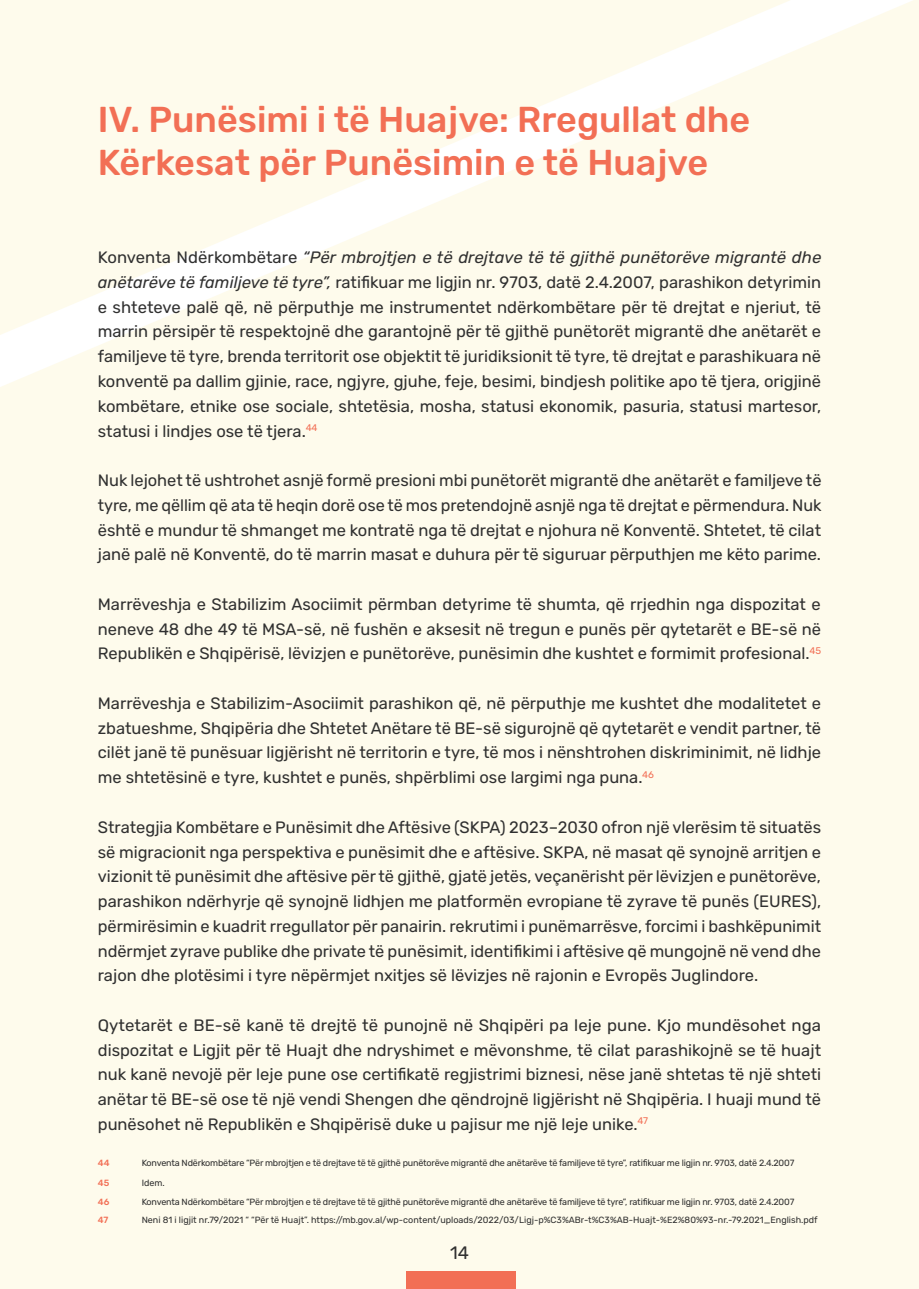
<style>
.page{position:relative;width:919px;height:1289px;background:#fff}
.page>*{position:absolute;margin:0;border:0;box-sizing:border-box;transform-origin:0 0}
.t1{font:500 36px/43.2px "Rubik";color:#f26f55}
.t2{font:18px "Rubik";color:#303030}
.t3{font:16.5px/24.8px "Rubik";color:#303030;text-align:justify}
.t4{font:9px "Rubik";letter-spacing:-.02em;color:#303030}
.t5{font:9px "Rubik";color:#303030}
.t6{font:500 9px "Rubik";color:#f26f55}
.s1{font-style:italic}
</style>
<div class="page">
<div style="left:0;top:0;width:918px;height:1288px;background:#fefbec"></div>
<svg style="left:0;top:0;width:913px;height:387px"></svg>
<div style="left:406px;top:1271px;width:109px;height:17px;background:#f26f55"></div>
<p class="t1" style="left:98px;top:98px;width:654px">IV. Punësimi i të Huajve: Rregullat dhe<br>Kërkesat për Punësimin e të Huajve</p>
<p class="t3" style="left:98px;top:245px;width:725px">Konventa Ndërkombëtare <span class="s1">“Për mbrojtjen e të drejtave të të gjithë punëtorëve migrantë dhe anëtarëve të familjeve të tyre”,</span> ratifikuar me ligjin nr. 9703, datë 2.4.2007, parashikon detyrimin e shteteve palë që, në përputhje me instrumentet ndërkombëtare për të drejtat e njeriut, të marrin përsipër të respektojnë dhe garantojnë për të gjithë punëtorët migrantë dhe anëtarët e familjeve të tyre, brenda territorit ose objektit të juridiksionit të tyre, të drejtat e parashikuara në konventë pa dallim gjinie, race, ngjyre, gjuhe, feje, besimi, bindjesh politike apo të tjera, origjinë kombëtare, etnike ose sociale, shtetësia, mosha, statusi ekonomik, pasuria, statusi martesor, statusi i lindjes ose të tjera.<sup>44</sup></p>
<p class="t3" style="left:98px;top:468px;width:725px">Nuk lejohet të ushtrohet asnjë formë presioni mbi punëtorët migrantë dhe anëtarët e familjeve të tyre, me qëllim që ata të heqin dorë ose të mos pretendojnë asnjë nga të drejtat e përmendura. Nuk është e mundur të shmanget me kontratë nga të drejtat e njohura në Konventë. Shtetet, të cilat janë palë në Konventë, do të marrin masat e duhura për të siguruar përputhjen me këto parime.</p>
<p class="t3" style="left:98px;top:592px;width:724px">Marrëveshja e Stabilizim Asociimit përmban detyrime të shumta, që rrjedhin nga dispozitat e neneve 48 dhe 49 të MSA-së, në fushën e aksesit në tregun e punës për qytetarët e BE-së në Republikën e Shqipërisë, lëvizjen e punëtorëve, punësimin dhe kushtet e formimit profesional.<sup>45</sup></p>
<p class="t3" style="left:98px;top:691px;width:724px">Marrëveshja e Stabilizim-Asociimit parashikon që, në përputhje me kushtet dhe modalitetet e zbatueshme, Shqipëria dhe Shtetet Anëtare të BE-së sigurojnë që qytetarët e vendit partner, të cilët janë të punësuar ligjërisht në territorin e tyre, të mos i nënshtrohen diskriminimit, në lidhje me shtetësinë e tyre, kushtet e punës, shpërblimi ose largimi nga puna.<sup>46</sup></p>
<p class="t3" style="left:98px;top:815px;width:724px">Strategjia Kombëtare e Punësimit dhe Aftësive (SKPA) 2023–2030 ofron një vlerësim të situatës së migracionit nga perspektiva e punësimit dhe e aftësive. SKPA, në masat që synojnë arritjen e vizionit të punësimit dhe aftësive për të gjithë, gjatë jetës, veçanërisht për lëvizjen e punëtorëve, parashikon ndërhyrje që synojnë lidhjen me platformën evropiane të zyrave të punës (EURES), përmirësimin e kuadrit rregullator për panairin. rekrutimi i punëmarrësve, forcimi i bashkëpunimit ndërmjet zyrave publike dhe private të punësimit, identifikimi i aftësive që mungojnë në vend dhe rajon dhe plotësimi i tyre nëpërmjet nxitjes së lëvizjes në rajonin e Evropës Juglindore.</p>
<p class="t3" style="left:98px;top:1013px;width:724px">Qytetarët e BE-së kanë të drejtë të punojnë në Shqipëri pa leje pune. Kjo mundësohet nga dispozitat e Ligjit për të Huajt dhe ndryshimet e mëvonshme, të cilat parashikojnë se të huajt nuk kanë nevojë për leje pune ose certifikatë regjistrimi biznesi, nëse janë shtetas të një shteti anëtar të BE-së ose të një vendi Shengen dhe qëndrojnë ligjërisht në Shqipëria. I huaji mund të punësohet në Republikën e Shqipërisë duke u pajisur me një leje unike.<sup>47</sup></p>
<p class="t6" style="left:98px;top:1157px;width:13px">44</p>
<p class="t4" style="left:142px;top:1157px;width:654px">Konventa Ndërkombëtare “Për mbrojtjen e të drejtave të të gjithë punëtorëve migrantë dhe anëtarëve të familjeve të tyre”, ratifikuar me ligjin nr. 9703, datë 2.4.2007</p>
<p class="t6" style="left:98px;top:1177px;width:13px">45</p>
<p class="t4" style="left:142px;top:1178px;width:25px">Idem.</p>
<p class="t6" style="left:98px;top:1196px;width:13px">46</p>
<p class="t4" style="left:142px;top:1196px;width:654px">Konventa Ndërkombëtare “Për mbrojtjen e të drejtave të të gjithë punëtorëve migrantë dhe anëtarëve të familjeve të tyre”, ratifikuar me ligjin nr. 9703, datë 2.4.2007</p>
<p class="t6" style="left:98px;top:1214px;width:12px">47</p>
<p class="t5" style="left:142px;top:1214px;width:677px">Neni 81 i ligjit nr.79/2021 “ “Për të Huajt”. https://mb.gov.al/wp-content/uploads/2022/03/Ligj-p%C3%ABr-t%C3%AB-Huajt-%E2%80%93-nr.-79.2021_English.pdf</p>
<p class="t2" style="left:450px;top:1242px;width:20px">14</p>
</div>
